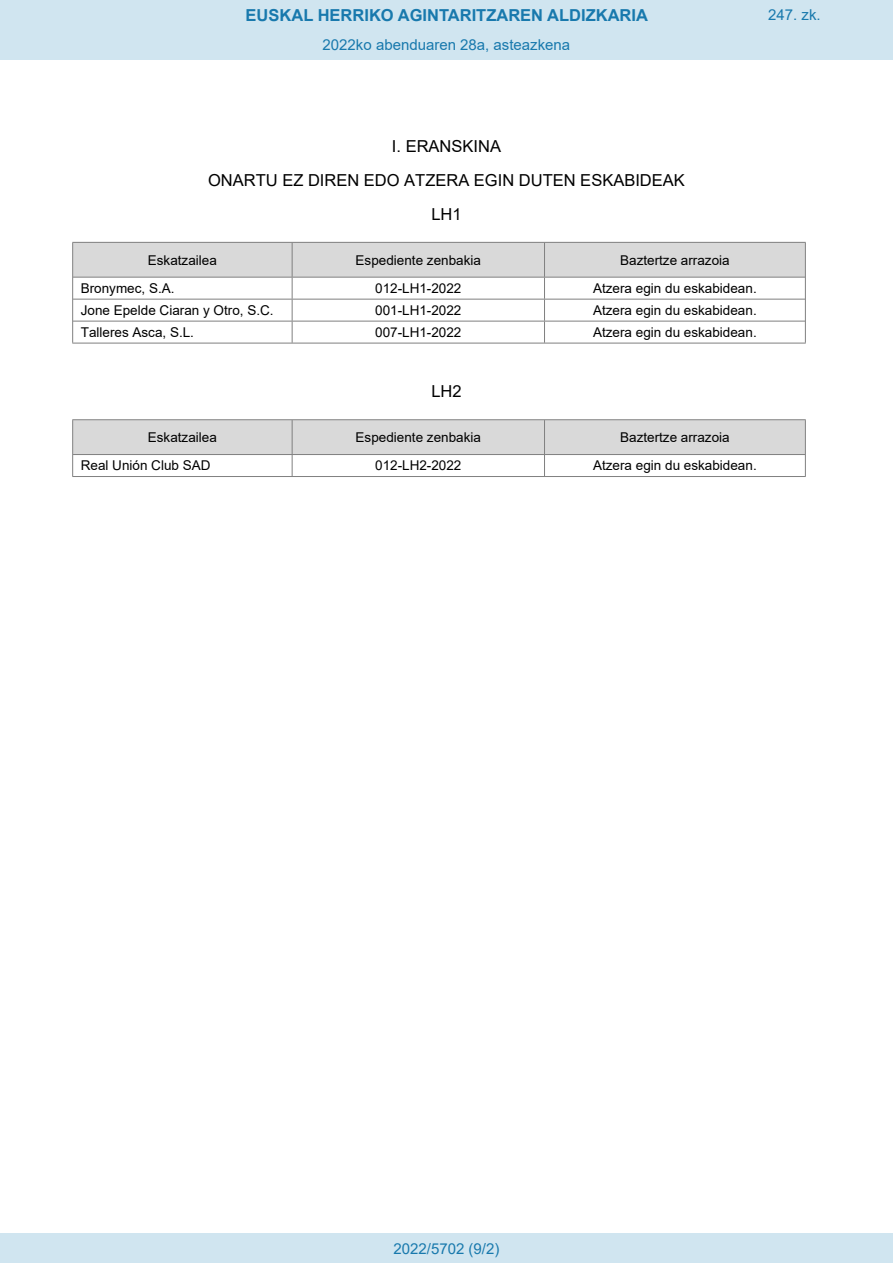
<style>
.page{position:relative;width:893px;height:1263px;background:#fff}
.page>*{position:absolute;margin:0;border:0;box-sizing:border-box;transform-origin:0 0}
.t1{font:16.5px/33.9px "Arial";color:#000;text-align:center}
.t2{font:700 16.5px "Arial";color:#1879ad}
.Paginacion_Centro{font:15px "Arial";color:#1879ad}
.t3{font:13.5px "Arial";color:#000}
</style>
<div class="page">
<div style="left:73px;top:243px;width:219px;height:34px;background:#d9d9d9"></div>
<div style="left:292px;top:243px;width:252px;height:34px;background:#d9d9d9"></div>
<div style="left:545px;top:243px;width:260px;height:34px;background:#d9d9d9"></div>
<hr style="left:72px;top:243px;width:1px;height:100px;background:#808080">
<hr style="left:292px;top:243px;width:1px;height:34px;background:#808080">
<svg style="left:292px;top:278px;width:1px;height:65px"></svg>
<hr style="left:544px;top:243px;width:1px;height:34px;background:#808080">
<svg style="left:544px;top:278px;width:1px;height:65px"></svg>
<hr style="left:805px;top:243px;width:1px;height:100px;background:#808080">
<hr style="left:72px;top:242px;width:734px;height:1px;background:#808080">
<hr style="left:73px;top:277px;width:732px;height:1px;background:#808080">
<hr style="left:73px;top:299px;width:732px;height:1px;background:#808080">
<hr style="left:73px;top:321px;width:732px;height:1px;background:#808080">
<hr style="left:72px;top:343px;width:734px;height:1px;background:#808080">
<div style="left:73px;top:420px;width:219px;height:34px;background:#d9d9d9"></div>
<div style="left:292px;top:420px;width:252px;height:34px;background:#d9d9d9"></div>
<div style="left:545px;top:420px;width:260px;height:34px;background:#d9d9d9"></div>
<hr style="left:72px;top:420px;width:1px;height:56px;background:#808080">
<hr style="left:292px;top:420px;width:1px;height:34px;background:#808080">
<svg style="left:292px;top:455px;width:1px;height:21px"></svg>
<hr style="left:544px;top:420px;width:1px;height:34px;background:#808080">
<svg style="left:544px;top:455px;width:1px;height:21px"></svg>
<hr style="left:805px;top:420px;width:1px;height:56px;background:#808080">
<hr style="left:72px;top:419px;width:734px;height:1px;background:#808080">
<hr style="left:73px;top:454px;width:732px;height:1px;background:#808080">
<hr style="left:72px;top:476px;width:734px;height:1px;background:#808080">
<div style="left:0;top:0;width:893px;height:60px;background:#d0e5f0"></div>
<div style="left:0;top:1233px;width:893px;height:30px;background:#d0e5f0"></div>
<p class="t2" style="left:246px;top:3px;width:404px">EUSKAL HERRIKO AGINTARITZAREN ALDIZKARIA</p>
<p class="Paginacion_Centro" style="left:768px;top:5px;width:54px">247. zk.</p>
<p class="Paginacion_Centro" style="left:323px;top:35px;width:249px">2022ko abenduaren 28a, asteazkena</p>
<p class="t1" style="left:208px;top:129px;width:478px">I. ERANSKINA<br>ONARTU EZ DIREN EDO ATZERA EGIN DUTEN ESKABIDEAK<br>LH1</p>
<p class="t3" style="left:148px;top:251px;width:71px">Eskatzailea</p>
<p class="t3" style="left:356px;top:251px;width:127px">Espediente zenbakia</p>
<p class="t3" style="left:620px;top:251px;width:111px">Baztertze arrazoia</p>
<p class="t3" style="left:81px;top:279px;width:95px">Bronymec, S.A.</p>
<p class="t3" style="left:375px;top:279px;width:88px">012-LH1-2022</p>
<p class="t3" style="left:593px;top:279px;width:165px">Atzera egin du eskabidean.</p>
<p class="t3" style="left:81px;top:301px;width:194px">Jone Epelde Ciaran y Otro, S.C.</p>
<p class="t3" style="left:375px;top:301px;width:88px">001-LH1-2022</p>
<p class="t3" style="left:593px;top:301px;width:165px">Atzera egin du eskabidean.</p>
<p class="t3" style="left:81px;top:323px;width:115px">Talleres Asca, S.L.</p>
<p class="t3" style="left:375px;top:323px;width:88px">007-LH1-2022</p>
<p class="t3" style="left:593px;top:323px;width:165px">Atzera egin du eskabidean.</p>
<p class="t1" style="left:431px;top:374px;width:32px">LH2</p>
<p class="t3" style="left:148px;top:428px;width:71px">Eskatzailea</p>
<p class="t3" style="left:356px;top:428px;width:127px">Espediente zenbakia</p>
<p class="t3" style="left:620px;top:428px;width:111px">Baztertze arrazoia</p>
<p class="t3" style="left:81px;top:456px;width:131px">Real Unión Club SAD</p>
<p class="t3" style="left:375px;top:456px;width:88px">012-LH2-2022</p>
<p class="t3" style="left:593px;top:456px;width:165px">Atzera egin du eskabidean.</p>
<p class="Paginacion_Centro" style="left:393px;top:1238px;width:107px">2022/5702 (9/2)</p>
</div>
